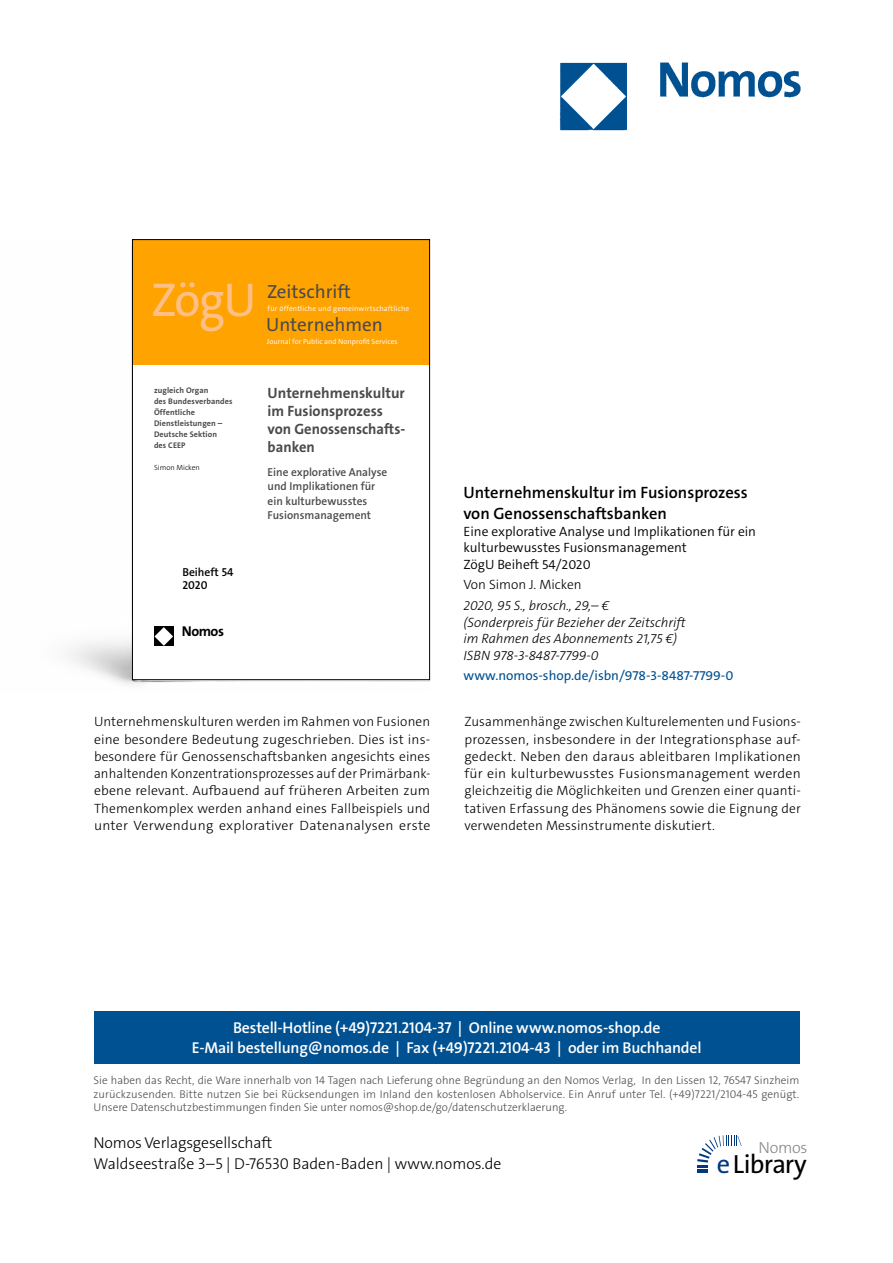
<style>
.page{position:relative;width:893px;height:1263px;background:#fff}
.page>*{position:absolute;margin:0;border:0;box-sizing:border-box;transform-origin:0 0}
.t1{font:47.7px "The Sans Os F";color:#ffc088}
.t2{font:26.4px "The Sans Os F";letter-spacing:-.03em;color:#000}
.t3{font:19.05px/33.2px "The Sans Os F";color:#4b4b4d}
.t4{font:600 16.5px/21px "The Sans C5";color:#000}
.t5{font:300 16.2px "The Sans Os F";letter-spacing:-.02em;color:#87888a}
.t6{font:600 15.75px/21px "The Sans Os F";letter-spacing:-.01em;color:#fff;text-align:center}
.t7{font:300 15.75px/21px "The Sans Os F";color:#000}
.t8{font:700 15px/17.7px "The Sans Os F";color:#4b4b4d}
.t9{font:700 14.25px "The Sans Os F";letter-spacing:-.035em;color:#000}
.t10{font:300 13.5px/17.2px "The Sans C5";letter-spacing:.01em;color:#000;text-align:justify}
.t11{font:italic 300 13.5px/16.5px "The Sans C5";color:#000}
.t12{font:300 13.5px/16.5px "The Sans C5";color:#000}
.t13{font:13.5px "The Sans C5";color:#005192}
.t14{font:600 11.55px/14.2px "The Sans Os F";color:#4b4b4d}
.t15{font:600 11.55px/13.6px "The Sans Os F";color:#000}
.t16{font:300 11.25px/13.5px "The Sans Os F";color:#4b4b4d;text-align:justify}
.t17{font:700 8.25px/10.9px "The Sans Os F";letter-spacing:.01em;color:#4b4b4d}
.t18{font:7.5px "The Sans Os F";letter-spacing:.01em;color:#fef2eb}
.t19{font:300 7.5px "The Sans Os F";color:#000}
.s1{font-size:52.5px}
.s2{color:#003882}
</style>
<div class="page">
<img style="left:559px;top:62px;width:242px;height:69px">
<div style="left:94px;top:1011px;width:705px;height:52px;background:#005192"></div>
<svg style="left:697px;top:1135px;width:45px;height:38px"></svg>
<img style="left:69px;top:243px;width:360px;height:442px">
<div style="left:132px;top:240px;width:298px;height:440px;background:#fff"></div>
<div style="left:132px;top:240px;width:298px;height:124px;background:#ffa300"></div>
<div style="left:154px;top:627px;width:19px;height:19px;background:#000"></div>
<svg style="left:155px;top:627px;width:18px;height:19px"></svg>
<div style="left:132px;top:239px;width:298px;height:441px;border:1px solid #000"></div>
<h1 class="t1" style="left:151px;top:270px;width:107px">Zö<span class="s1">g</span>U</h1>
<h3 class="t3" style="left:266px;top:275px;width:118px">Zeitschrift<br>Unternehmen</h3>
<p class="t18" style="left:268px;top:304px;width:143px">für öffentliche und gemeinwirtschaftliche</p>
<p class="t18" style="left:267px;top:336px;width:132px">Journal for Public and Nonprofit Services</p>
<p class="t17" style="left:154px;top:385px;width:80px">zugleich Organ<br>des Bundesverbandes<br>Öffentliche<br>Dienstleistungen –<br>Deutsche Sektion<br>des CEEP</p>
<p class="t19" style="left:154px;top:463px;width:47px">Simon Micken</p>
<p class="t15" style="left:182px;top:565px;width:53px">Beiheft 54<br>2020</p>
<p class="t9" style="left:182px;top:622px;width:44px">Nomos</p>
<p class="t8" style="left:268px;top:385px;width:139px">Unternehmenskultur im Fusionsprozess von Genossenschafts&shy;banken</p>
<p class="t14" style="left:268px;top:465px;width:121px">Eine explorative Analyse und Implikationen für ein kulturbewusstes<br>Fusionsmanagement</p>
<p class="t4" style="left:463px;top:482px;width:286px">Unternehmenskultur im Fusionsprozess von Genossenschaftsbanken</p>
<p class="t12" style="left:463px;top:523px;width:294px">Eine explorative Analyse und Implikationen für ein kulturbewusstes Fusionsmanagement<br>ZögU Beiheft 54/2020</p>
<p class="t10" style="left:463px;top:576px;width:120px">Von Simon J. Micken</p>
<p class="t11" style="left:463px;top:597px;width:224px">2020, 95 S., brosch., 29,– €<br>(Sonderpreis für Bezieher der Zeitschrift im Rahmen des Abonnements 21,75 €)<br>ISBN 978-3-8487-7799-0</p>
<p class="t13" style="left:463px;top:667px;width:271px">www.nomos-shop.de/isbn/978-3-8487-7799-0</p>
<p class="t10" style="left:94px;top:713px;width:338px">Unternehmenskulturen werden im Rahmen von Fusionen eine besondere Bedeutung zugeschrieben. Dies ist ins&shy;besondere für Genossenschaftsbanken angesichts eines anhaltenden Konzentrationsprozesses auf der Primärbank&shy;ebene relevant. Aufbauend auf früheren Arbeiten zum Themenkomplex werden anhand eines Fallbeispiels und unter Verwendung explorativer Datenanalysen erste</p>
<p class="t10" style="left:464px;top:713px;width:338px">Zusammenhänge zwischen Kulturelementen und Fusions&shy;prozessen, insbesondere in der Integrationsphase auf&shy;gedeckt. Neben den daraus ableitbaren Implikationen für ein kulturbewusstes Fusionsmanagement werden gleichzeitig die Möglichkeiten und Grenzen einer quanti&shy;tativen Erfassung des Phänomens sowie die Eignung der verwendeten Messinstrumente diskutiert.</p>
<p class="t6" style="left:192px;top:1017px;width:511px">Bestell-Hotline (+49)7221.2104-37 | Online www.nomos-shop.de<br>E-Mail bestellung@nomos.de | Fax (+49)7221.2104-43 | oder im Buchhandel</p>
<p class="t16" style="left:94px;top:1074px;width:707px">Sie haben das Recht, die Ware innerhalb von 14 Tagen nach Lieferung ohne Begründung an den Nomos Verlag, In den Lissen 12, 76547 Sinzheim zurückzusenden. Bitte nutzen Sie bei Rücksendungen im Inland den kostenlosen Abholservice. Ein Anruf unter Tel. (+49)7221/2104-45 genügt.<br>Unsere Datenschutzbestimmungen finden Sie unter nomos@shop.de/go/datenschutzerklaerung.</p>
<p class="t7" style="left:94px;top:1133px;width:409px">Nomos Verlagsgesellschaft<br>Waldseestraße 3–5 | D-76530 Baden-Baden | www.nomos.de</p>
<p class="t5" style="left:758px;top:1137px;width:51px">Nomos</p>
<h2 class="t2" style="left:717px;top:1153px;width:91px"><span class="s2">e</span>Library</h2>
</div>
